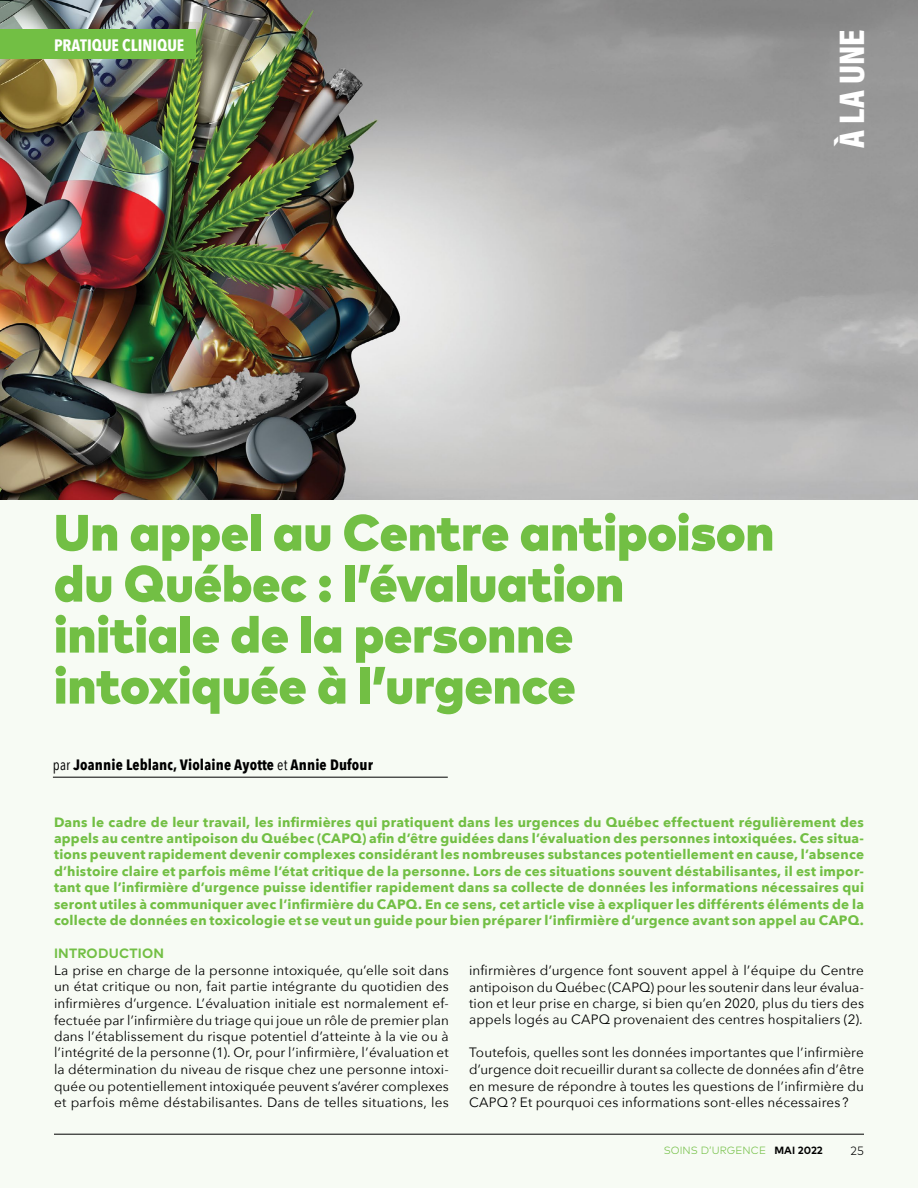
<style>
.page{position:relative;width:918px;height:1188px;background:#f7fbf4}
.page>*{position:absolute;margin:0;border:0;box-sizing:border-box;transform-origin:0 0}
.t1{font:900 51px/51px "Mark Pro";color:#72bf44}
.t2{font:900 36px "Acumin Pro Cond";color:#fff}
.t3{font:700 16.5px "Avenir Next Condensed";color:#fff}
.t4{font:700 15px "Avenir Next Condensed";letter-spacing:.01em;color:#000}
.t5{font:13.5px/16.5px "Avenir Next";letter-spacing:.01em;color:#000;text-align:justify}
.t6{font:700 13.5px/16.5px "Avenir Next";letter-spacing:.015em;color:#72bf44;text-align:justify}
.t7{font:700 13.5px "Mark Pro";letter-spacing:.02em;color:#72bf44}
.t8{font:300 12px "Mark Pro";color:#000}
.t9{font:300 10.5px "Mark Pro";letter-spacing:.005em;color:#72bf44}
.s1{font-weight:400}
.s2{font-weight:700;color:#000}
</style>
<div class="page">
<img style="left:0;top:0;width:918px;height:500px">
<hr style="left:54px;top:1134px;width:810px;height:1px;background:#000">
<hr style="left:53px;top:777px;width:395px;height:1px;background:#000">
<div style="left:0;top:29px;width:196px;height:30px;background:#72bf44"></div>
<p class="t3" style="left:54px;top:35px;width:132px">PRATIQUE CLINIQUE</p>
<h2 class="t2" style="left:828px;top:148px;width:120px;rotate:-90deg">À LA UNE</h2>
<h1 class="t1" style="left:54px;top:503px;width:722px">Un appel au Centre antipoison du Québec : l’évaluation initiale de la personne intoxiquée à l’urgence</h1>
<p class="t4" style="left:53px;top:756px;width:322px"><span class="s1">par</span> Joannie Leblanc, Violaine Ayotte <span class="s1">et</span> Annie Dufour</p>
<p class="t6" style="left:54px;top:813px;width:812px">Dans le cadre de leur travail, les infirmières qui pratiquent dans les urgences du Québec effectuent régulièrement des appels au centre antipoison du Québec (CAPQ) afin d’être guidées dans l’évaluation des personnes intoxiquées. Ces situa&shy;tions peuvent rapidement devenir complexes considérant les nombreuses substances potentiellement en cause, l’absence d’histoire claire et parfois même l’état critique de la personne. Lors de ces situations souvent déstabilisantes, il est impor&shy;tant que l’infirmière d’urgence puisse identifier rapidement dans sa collecte de données les informations nécessaires qui seront utiles à communiquer avec l’infirmière du CAPQ. En ce sens, cet article vise à expliquer les différents éléments de la collecte de données en toxicologie et se veut un guide pour bien préparer l’infirmière d’urgence avant son appel au CAPQ.</p>
<p class="t7" style="left:54px;top:943px;width:112px">INTRODUCTION</p>
<p class="t5" style="left:54px;top:961px;width:396px">La prise en charge de la personne intoxiquée, qu’elle soit dans un état critique ou non, fait partie intégrante du quotidien des infirmières d’urgence. L’évaluation initiale est normalement ef&shy;fectuée par l’infirmière du triage qui joue un rôle de premier plan dans l’établissement du risque potentiel d’atteinte à la vie ou à l’intégrité de la personne (1). Or, pour l’infirmière, l’évaluation et la détermination du niveau de risque chez une personne intoxi&shy;quée ou potentiellement intoxiquée peuvent s’avérer complexes et parfois même déstabilisantes. Dans de telles situations, les</p>
<p class="t5" style="left:469px;top:961px;width:396px">infirmières d’urgence font souvent appel à l’équipe du Centre antipoison du Québec (CAPQ) pour les soutenir dans leur évalua&shy;tion et leur prise en charge, si bien qu’en 2020, plus du tiers des appels logés au CAPQ provenaient des centres hospitaliers (2).</p>
<p class="t5" style="left:469px;top:1044px;width:396px">Toutefois, quelles sont les données importantes que l’infirmière d’urgence doit recueillir durant sa collecte de données afin d’être en mesure de répondre à toutes les questions de l’infirmière du CAPQ? Et pourquoi ces informations sont-elles nécessaires ?</p>
<p class="t9" style="left:664px;top:1143px;width:161px">SOINS D’URGENCE <span class="s2">MAI 2022</span></p>
<p class="t8" style="left:851px;top:1141px;width:15px">25</p>
</div>
